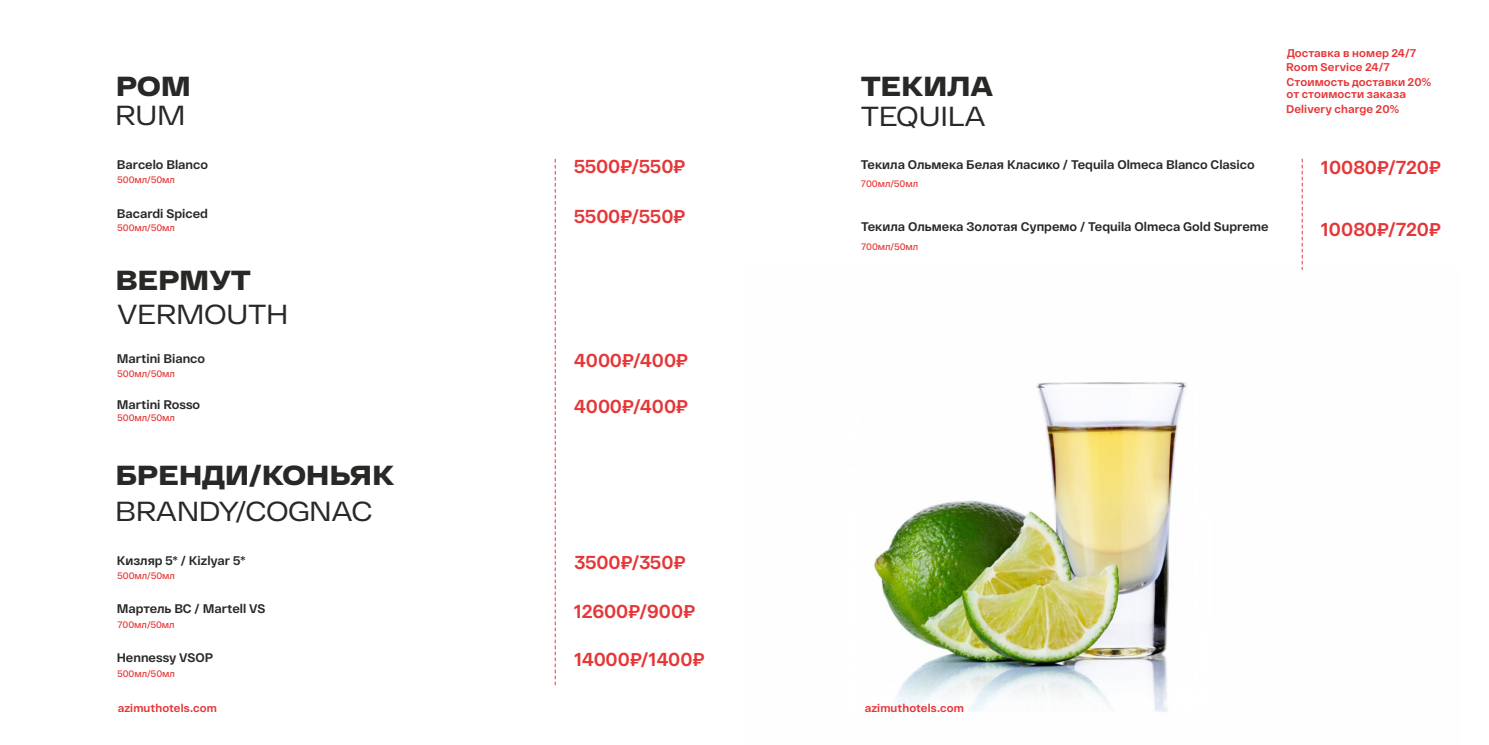
<style>
.page{position:relative;width:1489px;height:745px;background:#fff}
.page>*{position:absolute;margin:0;border:0;box-sizing:border-box;transform-origin:0 0}
.t1{font:27.5px "RF Dewi Extended";letter-spacing:-.015em;color:#282827}
.t2{font:900 27.5px "RF Dewi Extended";letter-spacing:-.01em;color:#282827}
.t3{font:700 18.75px "RF Dewi";color:#e63637}
.t4{font:700 12.5px "RF Dewi";color:#282827}
.t5{font:700 11.25px/11.9px "RF Dewi";letter-spacing:.01em;color:#e63637}
.t6{font:600 9.38px "RF Dewi";color:#e63637}
</style>
<div class="page">
<svg style="left:554px;top:159px;width:1px;height:526px"></svg>
<img style="left:874px;top:158px;width:429px;height:554px">
<svg style="left:1301px;top:159px;width:1px;height:110px"></svg>
<h1 class="t2" style="left:116px;top:76px;width:77px">РОМ</h1>
<h1 class="t1" style="left:115px;top:105px;width:72px">RUM</h1>
<p class="t4" style="left:117px;top:160px;width:93px">Barcelo Blanco</p>
<p class="t6" style="left:117px;top:176px;width:59px">500мл/50мл</p>
<h2 class="t3" style="left:574px;top:159px;width:113px">5500₽/550₽</h2>
<p class="t4" style="left:117px;top:209px;width:93px">Bacardi Spiced</p>
<h2 class="t3" style="left:574px;top:209px;width:113px">5500₽/550₽</h2>
<p class="t6" style="left:117px;top:223px;width:59px">500мл/50мл</p>
<h1 class="t2" style="left:116px;top:270px;width:137px">ВЕРМУТ</h1>
<h1 class="t1" style="left:117px;top:303px;width:173px">VERMOUTH</h1>
<p class="t4" style="left:117px;top:353px;width:90px">Martini Bianco</p>
<p class="t6" style="left:117px;top:370px;width:59px">500мл/50мл</p>
<h2 class="t3" style="left:574px;top:352px;width:115px">4000₽/400₽</h2>
<p class="t4" style="left:117px;top:399px;width:85px">Martini Rosso</p>
<h2 class="t3" style="left:574px;top:398px;width:115px">4000₽/400₽</h2>
<p class="t6" style="left:117px;top:414px;width:59px">500мл/50мл</p>
<h1 class="t2" style="left:116px;top:464px;width:280px">БРЕНДИ/КОНЬЯК</h1>
<h1 class="t1" style="left:115px;top:500px;width:259px">BRANDY/COGNAC</h1>
<p class="t4" style="left:117px;top:555px;width:130px">Кизляр 5* / Kizlyar 5*</p>
<p class="t6" style="left:117px;top:571px;width:59px">500мл/50мл</p>
<h2 class="t3" style="left:574px;top:554px;width:113px">3500₽/350₽</h2>
<p class="t4" style="left:117px;top:603px;width:150px">Мартель ВС / Martell VS</p>
<h2 class="t3" style="left:574px;top:603px;width:123px">12600₽/900₽</h2>
<p class="t6" style="left:117px;top:620px;width:59px">700мл/50мл</p>
<p class="t4" style="left:117px;top:652px;width:98px">Hennessy VSOP</p>
<h2 class="t3" style="left:574px;top:652px;width:132px">14000₽/1400₽</h2>
<p class="t6" style="left:117px;top:669px;width:59px">500мл/50мл</p>
<p class="t5" style="left:118px;top:702px;width:101px">azimuthotels.com</p>
<h1 class="t2" style="left:860px;top:76px;width:134px">ТЕКИЛА</h1>
<h1 class="t1" style="left:860px;top:105px;width:126px">TEQUILA</h1>
<p class="t4" style="left:860px;top:159px;width:395px">Текила Ольмека Белая Класико / Tequila Olmeca Blanco Clasico</p>
<p class="t6" style="left:861px;top:180px;width:59px">700мл/50мл</p>
<p class="t5" style="left:1286px;top:48px;width:131px">Доставка в номер 24/7</p>
<p class="t5" style="left:1286px;top:77px;width:146px">Стоимость доставки 20% от стоимости заказа</p>
<p class="t5" style="left:1285px;top:62px;width:105px">Room Service 24/7</p>
<p class="t5" style="left:1285px;top:103px;width:114px">Delivery charge 20%</p>
<h2 class="t3" style="left:1320px;top:160px;width:122px">10080₽/720₽</h2>
<p class="t4" style="left:861px;top:222px;width:409px">Текила Ольмека Золотая Супремо / Tequila Olmeca Gold Supreme</p>
<h2 class="t3" style="left:1320px;top:222px;width:122px">10080₽/720₽</h2>
<p class="t6" style="left:861px;top:243px;width:59px">700мл/50мл</p>
<p class="t5" style="left:864px;top:702px;width:101px">azimuthotels.com</p>
</div>
